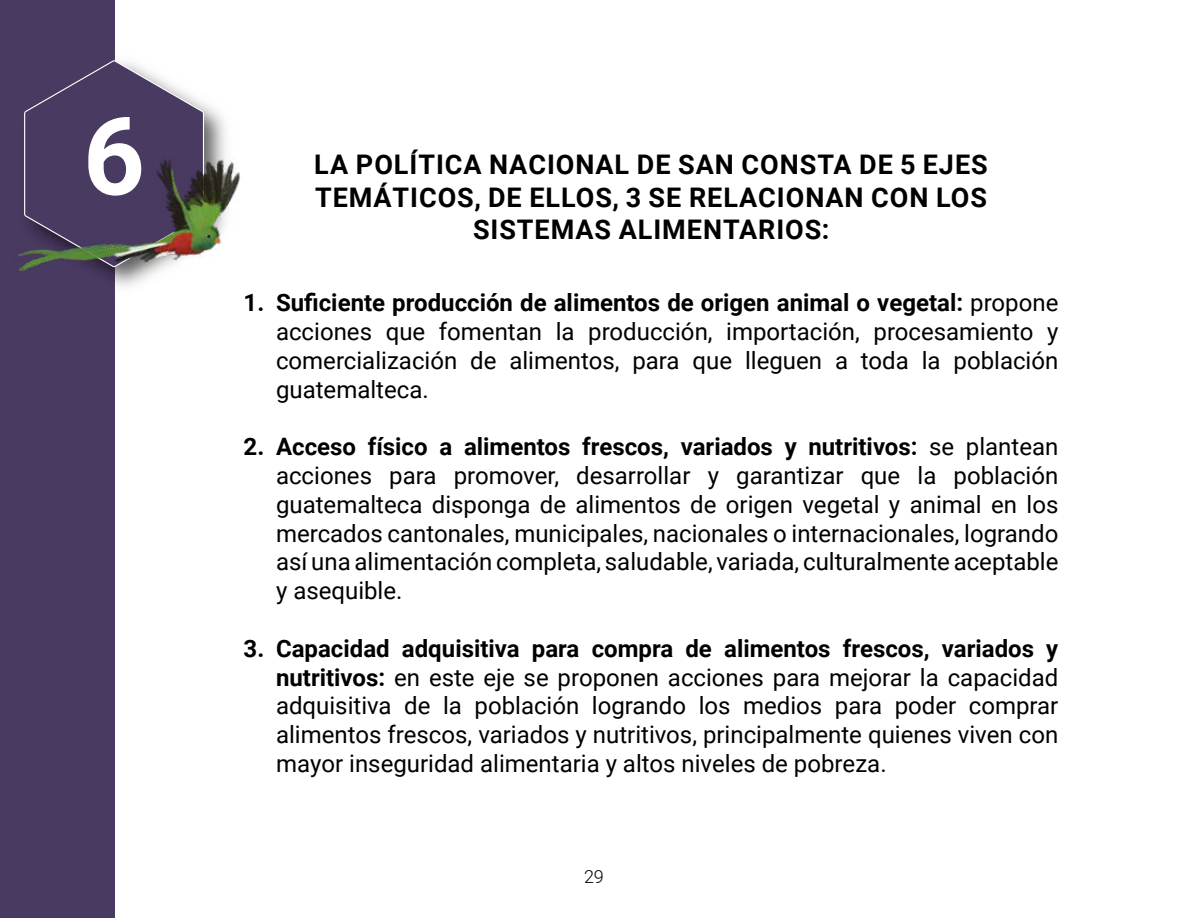
<style>
.page{position:relative;width:1188px;height:918px;background:#fff}
.page>*{position:absolute;margin:0;border:0;box-sizing:border-box;transform-origin:0 0}
.t1{font:700 108px "Roboto";color:#fff}
.t2{font:700 27px/32.4px "Roboto";letter-spacing:.035em;color:#000;text-align:center}
.t3{font:24px/28.8px "Roboto";color:#000;text-align:justify}
.t4{font:300 18px "Roboto";color:#000}
.s1{font-weight:700}
</style>
<div class="page">
<div style="left:0;top:0;width:114px;height:918px;background:#493a61"></div>
<img style="left:114px;top:48px;width:112px;height:90px">
<svg style="left:24px;top:60px;width:180px;height:78px"></svg>
<img style="left:18px;top:138px;width:222px;height:177px">
<h1 class="t1" style="left:83px;top:81px;width:63px">6</h1>
<p class="t2" style="left:314px;top:148px;width:675px">LA POLÍTICA NACIONAL DE SAN CONSTA DE 5 EJES<br>TEMÁTICOS, DE ELLOS, 3 SE RELACIONAN CON LOS<br>SISTEMAS ALIMENTARIOS:</p>
<p class="t3" style="left:276px;top:287px;width:784px;text-indent:-32px"><span class="s1">1. Suficiente producción de alimentos de origen animal o vegetal:</span> propone acciones que fomentan la producción, importación, procesamiento y comercialización de alimentos, para que lleguen a toda la población guatemalteca.</p>
<p class="t3" style="left:276px;top:431px;width:784px;text-indent:-32px"><span class="s1">2. Acceso físico a alimentos frescos, variados y nutritivos:</span> se plantean acciones para promover, desarrollar y garantizar que la población guatemalteca disponga de alimentos de origen vegetal y animal en los mercados cantonales, municipales, nacionales o internacionales, logrando así una alimentación completa, saludable, variada, culturalmente aceptable y asequible.</p>
<p class="t3" style="left:276px;top:633px;width:784px;text-indent:-32px"><span class="s1">3. Capacidad adquisitiva para compra de alimentos frescos, variados y nutritivos:</span> en este eje se proponen acciones para mejorar la capacidad adquisitiva de la población logrando los medios para poder comprar alimentos frescos, variados y nutritivos, principalmente quienes viven con mayor inseguridad alimentaria y altos niveles de pobreza.</p>
<p class="t4" style="left:584px;top:864px;width:21px">29</p>
</div>
